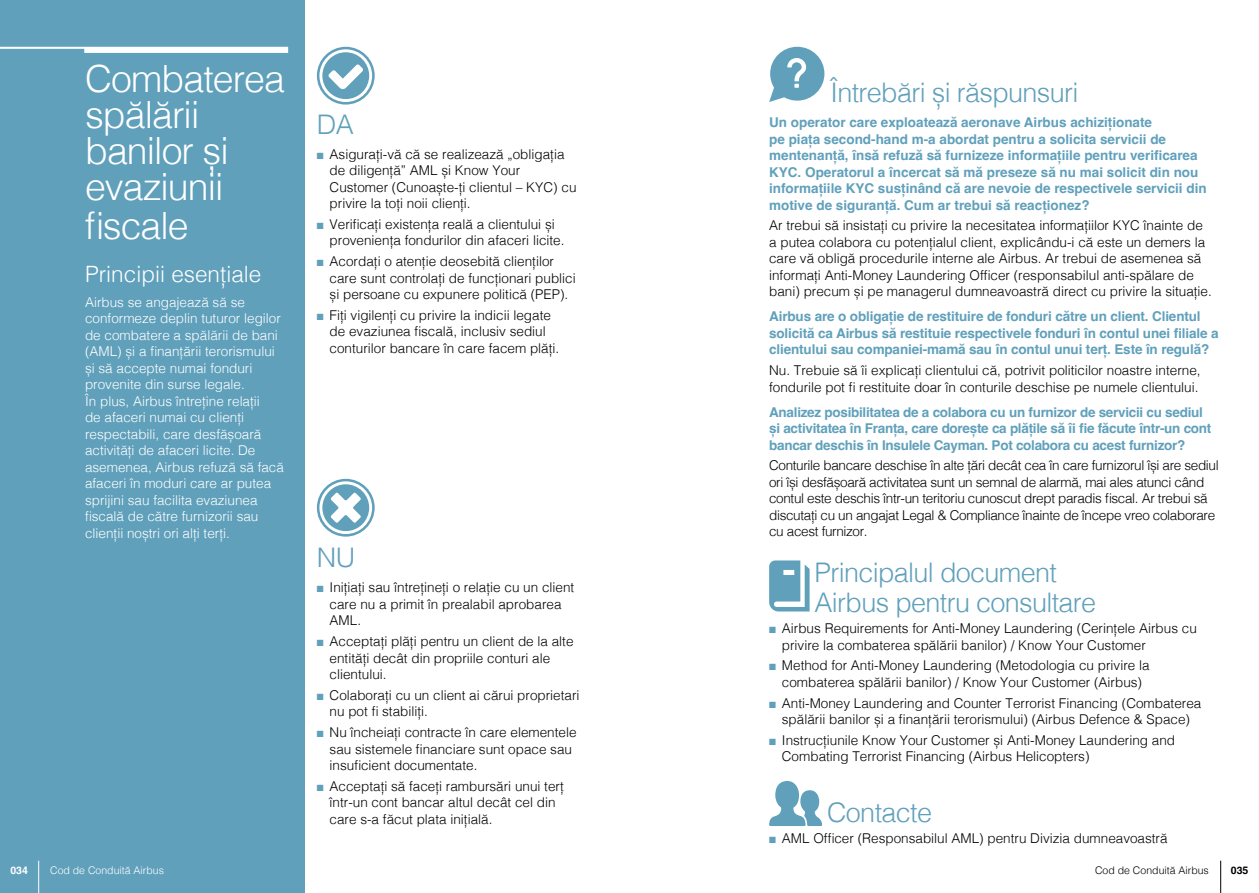
<style>
.page{position:relative;width:1259px;height:893px;background:#fff}
.page>*{position:absolute;margin:0;border:0;box-sizing:border-box;transform-origin:0 0}
.t1{font:300 37.5px/36.8px "Helvetica";letter-spacing:-.025em;color:#fff}
.t2{font:300 27px/30px "Helvetica";letter-spacing:-.025em;color:#60a0bb}
.t3{font:300 22.5px "Helvetica";color:#fff}
.t4{font:300 13.5px/16.5px "Helvetica";color:#000}
.t5{font:700 13.5px/16.5px "Helvetica";letter-spacing:-.01em;color:#60a0bb}
.t6{font:300 13.5px/16.5px "Helvetica";color:#fff}
.t7{font:300 13.5px/16.5px "Helvetica";letter-spacing:-.025em;color:#000}
.t8{font:300 10.5px "Helvetica";color:#fff}
.t9{font:300 10.5px "Helvetica";color:#000}
.t10{font:700 10.5px "Helvetica";color:#fff}
.t11{font:700 10.5px "Helvetica";color:#000}
.s1{color:#60a0bb}
</style>
<div class="page">
<div style="left:0;top:0;width:304px;height:893px;background:#60a0bb"></div>
<svg style="left:0;top:47px;width:288px;height:6px"></svg>
<svg style="left:317px;top:47px;width:58px;height:58px"></svg>
<svg style="left:317px;top:479px;width:58px;height:58px"></svg>
<svg style="left:769px;top:47px;width:55px;height:55px"></svg>
<svg style="left:769px;top:560px;width:40px;height:51px"></svg>
<svg style="left:769px;top:781px;width:53px;height:45px"></svg>
<hr style="left:38px;top:861px;width:1px;height:32px;background:#fff">
<hr style="left:1220px;top:861px;width:1px;height:32px;background:#000">
<h1 class="t1" style="left:85px;top:57px;width:201px">Combaterea spălării banilor și evaziunii fiscale</h1>
<h3 class="t3" style="left:85px;top:254px;width:178px">Principii esențiale</h3>
<p class="t6" style="left:85px;top:293px;width:200px">Airbus se angajează să se conformeze deplin tuturor legilor de combatere a spălării de bani (AML) și a finanțării terorismului și să accepte numai fonduri provenite din surse legale.<br>În plus, Airbus întreține relații<br>de afaceri numai cu clienți respectabili, care desfășoară activități de afaceri licite. De asemenea, Airbus refuză să facă afaceri în moduri care ar putea sprijini sau facilita evaziunea fiscală de către furnizorii sau clienții noștri ori alți terți.</p>
<h2 class="t2" style="left:317px;top:107px;width:38px">DA</h2>
<p class="t4" style="left:330px;top:145px;width:248px;text-indent:-13px"><span class="s1">■</span> Asigurați-vă că se realizează „obligația de diligență” AML și Know Your Customer (Cunoaște-ți clientul – KYC) cu privire la toți noii clienți.</p>
<p class="t4" style="left:330px;top:215px;width:236px;text-indent:-13px"><span class="s1">■</span> Verificați existența reală a clientului și proveniența fondurilor din afaceri licite.</p>
<p class="t4" style="left:330px;top:252px;width:248px;text-indent:-13px"><span class="s1">■</span> Acordați o atenție deosebită clienților care sunt controlați de funcționari publici și persoane cu expunere politică (PEP).</p>
<p class="t4" style="left:330px;top:306px;width:231px;text-indent:-13px"><span class="s1">■</span> Fiți vigilenți cu privire la indicii legate de evaziunea fiscală, inclusiv sediul conturilor bancare în care facem plăți.</p>
<h2 class="t2" style="left:317px;top:541px;width:40px">NU</h2>
<p class="t4" style="left:330px;top:578px;width:246px;text-indent:-13px"><span class="s1">■</span> Inițiați sau întrețineți o relație cu un client care nu a primit în prealabil aprobarea<br>AML.</p>
<p class="t4" style="left:330px;top:632px;width:245px;text-indent:-13px"><span class="s1">■</span> Acceptați plăți pentru un client de la alte entități decât din propriile conturi ale clientului.</p>
<p class="t4" style="left:330px;top:686px;width:251px;text-indent:-13px"><span class="s1">■</span> Colaborați cu un client ai cărui proprietari nu pot fi stabiliți.</p>
<p class="t4" style="left:330px;top:723px;width:248px;text-indent:-13px"><span class="s1">■</span> Nu încheiați contracte în care elementele sau sistemele financiare sunt opace sau insuficient documentate.</p>
<p class="t4" style="left:330px;top:777px;width:236px;text-indent:-13px"><span class="s1">■</span> Acceptați să faceți rambursări unui terț într-un cont bancar altul decât cel din care s-a făcut plata inițială.</p>
<h2 class="t2" style="left:830px;top:76px;width:249px">Întrebări și răspunsuri</h2>
<p class="t5" style="left:769px;top:116px;width:439px">Un operator care exploatează aeronave Airbus achiziționate<br>pe piața second-hand m-a abordat pentru a solicita servicii de mentenanță, însă refuză să furnizeze informațiile pentru verificarea KYC. Operatorul a încercat să mă preseze să nu mai solicit din nou informațiile KYC susținând că are nevoie de respectivele servicii din motive de siguranță. Cum ar trebui să reacționez?</p>
<p class="t4" style="left:769px;top:216px;width:444px">Ar trebui să insistați cu privire la necesitatea informațiilor KYC înainte de a putea colabora cu potențialul client, explicându-i că este un demers la care vă obligă procedurile interne ale Airbus. Ar trebui de asemenea să informați Anti-Money Laundering Officer (responsabilul anti-spălare de bani) precum și pe managerul dumneavoastră direct cu privire la situație.</p>
<p class="t5" style="left:769px;top:310px;width:451px">Airbus are o obligație de restituire de fonduri către un client. Clientul solicită ca Airbus să restituie respectivele fonduri în contul unei filiale a clientului sau companiei-mamă sau în contul unui terț. Este în regulă?</p>
<p class="t4" style="left:769px;top:361px;width:433px">Nu. Trebuie să îi explicați clientului că, potrivit politicilor noastre interne, fondurile pot fi restituite doar în conturile deschise pe numele clientului.</p>
<p class="t5" style="left:769px;top:405px;width:444px">Analizez posibilitatea de a colabora cu un furnizor de servicii cu sediul și activitatea în Franța, care dorește ca plățile să îi fie făcute într-un cont bancar deschis în Insulele Cayman. Pot colabora cu acest furnizor?</p>
<p class="t7" style="left:769px;top:456px;width:451px">Conturile bancare deschise în alte țări decât cea în care furnizorul își are sediul ori își desfășoară activitatea sunt un semnal de alarmă, mai ales atunci când contul este deschis într-un teritoriu cunoscut drept paradis fiscal. Ar trebui să discutați cu un angajat Legal &amp; Compliance înainte de începe vreo colaborare cu acest furnizor.</p>
<h2 class="t2" style="left:814px;top:556px;width:283px">Principalul document<br>Airbus pentru consultare</h2>
<p class="t4" style="left:782px;top:619px;width:416px;text-indent:-13px"><span class="s1">■</span> Airbus Requirements for Anti-Money Laundering (Cerințele Airbus cu privire la combaterea spălării banilor) / Know Your Customer</p>
<p class="t4" style="left:769px;top:656px;width:382px;text-align:center"><span class="s1">■</span> Method for Anti-Money Laundering (Metodologia cu privire la combaterea spălării banilor) / Know Your Customer (Airbus)</p>
<p class="t4" style="left:769px;top:694px;width:434px;text-align:center"><span class="s1">■</span> Anti-Money Laundering and Counter Terrorist Financing (Combaterea spălării banilor și a finanțării terorismului) (Airbus Defence &amp; Space)</p>
<p class="t4" style="left:782px;top:731px;width:395px;text-indent:-13px"><span class="s1">■</span> Instrucțiunile Know Your Customer și Anti-Money Laundering and<br>Combating Terrorist Financing (Airbus Helicopters)</p>
<h2 class="t2" style="left:827px;top:795px;width:106px">Contacte</h2>
<p class="t4" style="left:769px;top:828px;width:400px"><span class="s1">■</span> AML Officer (Responsabilul AML) pentru Divizia dumneavoastră</p>
<p class="t10" style="left:10px;top:864px;width:19px">034</p>
<p class="t8" style="left:50px;top:862px;width:115px">Cod de Conduită Airbus</p>
<p class="t9" style="left:1095px;top:862px;width:115px">Cod de Conduită Airbus</p>
<p class="t11" style="left:1230px;top:864px;width:19px">035</p>
</div>
